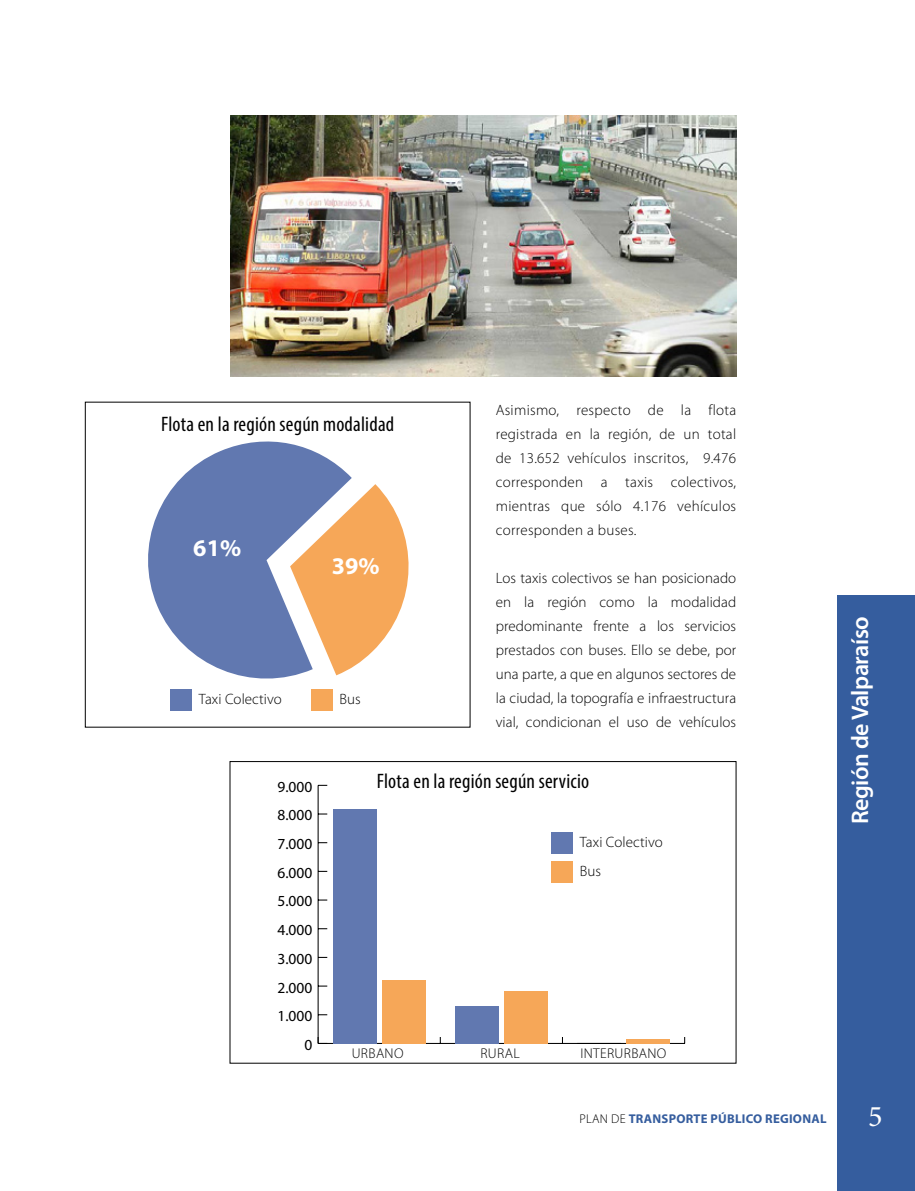
<style>
.page{position:relative;width:915px;height:1191px;background:#fff}
.page>*{position:absolute;margin:0;border:0;box-sizing:border-box;transform-origin:0 0}
.t1{font:30px "Minion Pro";color:#fff}
.t2{font:600 24px "Myriad Pro";letter-spacing:-.02em;color:#fff}
.t3{font:700 24px "Myriad Pro";color:#fff}
.t4{font:condensed 21px "Myriad Pro";letter-spacing:.01em;color:#000}
.t5{font:15.45px "Myriad Pro";color:#000}
.t6{font:300 15px/24px "Myriad Pro";letter-spacing:.005em;color:#000;text-align:justify}
.t7{font:300 14.1px "Myriad Pro";letter-spacing:.025em;color:#000}
.t8{font:700 12.75px "Myriad Pro";letter-spacing:.02em;color:#355d9e}
.s1{font-weight:300;color:#000}
</style>
<div class="page">
<div style="left:837px;top:595px;width:77px;height:596px;background:#355d9e"></div>
<div style="left:170px;top:689px;width:22px;height:22px;background:#6178b0"></div>
<div style="left:551px;top:831px;width:22px;height:22px;background:#6178b0"></div>
<div style="left:310px;top:689px;width:22px;height:22px;background:#f6a758"></div>
<div style="left:551px;top:860px;width:22px;height:22px;background:#f6a758"></div>
<div style="left:230px;top:761px;width:506px;height:302px;border:1px solid #000"></div>
<svg style="left:148px;top:441px;width:203px;height:253px;fill:#6178b0"></svg>
<svg style="left:290px;top:484px;width:119px;height:191px"></svg>
<img style="left:230px;top:116px;width:505px;height:260px">
<hr style="left:318px;top:1043px;width:366px;height:1px;background:#000">
<hr style="left:317px;top:785px;width:1px;height:258px;background:#000">
<svg style="left:317px;top:1037px;width:10px;height:7px"></svg>
<div style="left:381px;top:980px;width:44px;height:63px;background:#f6a758"></div>
<div style="left:503px;top:991px;width:44px;height:52px;background:#f6a758"></div>
<hr style="left:625px;top:1039px;width:44px;height:4px;background:#f6a758">
<div style="left:332px;top:809px;width:44px;height:234px;background:#6178b0"></div>
<div style="left:455px;top:1005px;width:44px;height:38px;background:#6178b0"></div>
<h3 class="t4" style="left:161px;top:411px;width:234px">Flota en la región según modalidad</h3>
<h2 class="t3" style="left:193px;top:532px;width:49px">61%</h2>
<p class="t6" style="left:199px;top:687px;width:84px">Taxi Colectivo</p>
<h2 class="t3" style="left:331px;top:550px;width:49px">39%</h2>
<p class="t6" style="left:339px;top:687px;width:23px">Bus</p>
<p class="t6" style="left:495px;top:398px;width:242px">Asimismo, respecto de la flota registrada en la región, de un total de 13.652 vehículos inscritos, 9.476 corresponden a taxis colectivos, mientras que sólo 4.176 vehículos corresponden a buses.</p>
<p class="t6" style="left:495px;top:566px;width:242px">Los taxis colectivos se han posicionado en la región como la modalidad predominante frente a los servicios prestados con buses. Ello se debe, por una parte, a que en algunos sectores de la ciudad, la topografía e infraestructura vial, condicionan el uso de vehículos</p>
<p class="t5" style="left:277px;top:777px;width:36px">9.000</p>
<p class="t5" style="left:277px;top:805px;width:36px">8.000</p>
<p class="t5" style="left:277px;top:834px;width:36px">7.000</p>
<p class="t5" style="left:277px;top:863px;width:36px">6.000</p>
<p class="t5" style="left:277px;top:891px;width:36px">5.000</p>
<p class="t5" style="left:277px;top:920px;width:36px">4.000</p>
<p class="t5" style="left:277px;top:949px;width:36px">3.000</p>
<p class="t5" style="left:277px;top:977px;width:36px">2.000</p>
<p class="t5" style="left:277px;top:1006px;width:36px">1.000</p>
<p class="t5" style="left:304px;top:1035px;width:9px">0</p>
<h3 class="t4" style="left:377px;top:768px;width:214px">Flota en la región según servicio</h3>
<p class="t6" style="left:579px;top:829px;width:84px">Taxi Colectivo</p>
<p class="t6" style="left:579px;top:859px;width:23px">Bus</p>
<p class="t7" style="left:351px;top:1044px;width:18px">urban</p>
<p class="t7" style="left:394px;top:1044px;width:11px">o</p>
<p class="t7" style="left:480px;top:1044px;width:25px">rural</p>
<p class="t7" style="left:580px;top:1044px;width:12px">inter</p>
<p class="t7" style="left:614px;top:1044px;width:18px">urban</p>
<p class="t7" style="left:656px;top:1044px;width:11px">o</p>
<h2 class="t2" style="left:844px;top:824px;width:209px;rotate:-90deg">Región de Valparaíso</h2>
<p class="t8" style="left:579px;top:1110px;width:248px"><span class="s1">PLAN DE</span> TRANSPORTE PÚBLICO REGIONAL</p>
<h1 class="t1" style="left:867px;top:1096px;width:16px">5</h1>
</div>
